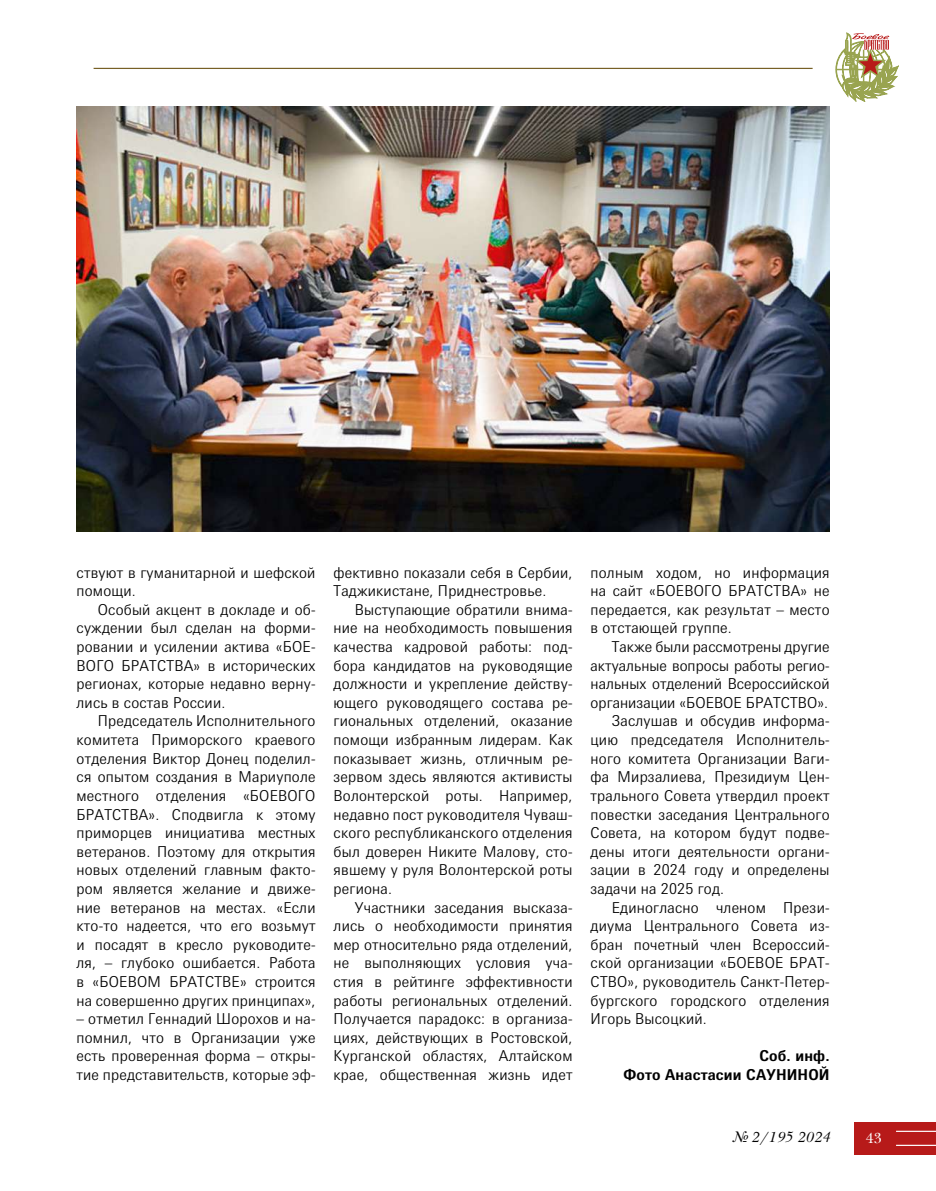
<style>
.page{position:relative;width:936px;height:1191px;background:#fff}
.page>*{position:absolute;margin:0;border:0;box-sizing:border-box;transform-origin:0 0}
.t1{font:300 15px/18.6px "Messe Univers";letter-spacing:.01em;color:#000;text-align:justify}
.t2{font:700 15px/18.6px "Messe Univers";letter-spacing:.01em;color:#000;text-align:right}
.t3{font:italic 15px "New Baskerville C";letter-spacing:.025em;color:#000}
.t4{font:15px "New Baskerville C";color:#fff}
</style>
<div class="page">
<svg style="left:835px;top:33px;width:63px;height:68px"></svg>
<hr style="left:94px;top:68px;width:718px;height:1px;background:#776025">
<div style="left:854px;top:1122px;width:81px;height:32px;background:#b71a19"></div>
<hr style="left:896px;top:1144px;width:39px;height:2px;background:#fff">
<hr style="left:896px;top:1130px;width:39px;height:2px;background:#fff">
<img style="left:77px;top:106px;width:752px;height:425px">
<p class="t1" style="left:77px;top:563px;width:240px">ствуют в гуманитарной и шефской помощи.</p>
<p class="t1" style="left:77px;top:600px;width:240px;text-indent:21px">Особый акцент в докладе и об&shy;суждении был сделан на форми&shy;ровании и усилении актива «БОЕ-ВОГО БРАТСТВА» в исторических регионах, которые недавно верну&shy;лись в состав России.</p>
<p class="t1" style="left:77px;top:711px;width:240px;text-indent:21px">Председатель Исполнительного комитета Приморского краевого отделения Виктор Донец поделил&shy;ся опытом создания в Мариуполе местного отделения «БОЕВОГО БРАТСТВА». Сподвигла к этому приморцев инициатива местных ветеранов. Поэтому для открытия новых отделений главным факто&shy;ром является желание и движе&shy;ние ветеранов на местах. «Если кто-то надеется, что его возьмут и посадят в кресло руководите&shy;ля, – глубоко ошибается. Работа в «БОЕВОМ БРАТСТВЕ» строится на совершенно других принципах»,</p>
<p class="t1" style="left:77px;top:1009px;width:240px">– отметил Геннадий Шорохов и на&shy;помнил, что в Организации уже есть проверенная форма – откры&shy;тие представительств, которые эф-</p>
<p class="t1" style="left:333px;top:563px;width:240px">фективно показали себя в Сербии,<br>Таджикистане, Приднестровье.</p>
<p class="t1" style="left:333px;top:600px;width:240px;text-indent:21px">Выступающие обратили внима&shy;ние на необходимость повышения качества кадровой работы: под&shy;бора кандидатов на руководящие должности и укрепление действу&shy;ющего руководящего состава ре&shy;гиональных отделений, оказание помощи избранным лидерам. Как показывает жизнь, отличным ре&shy;зервом здесь являются активисты Волонтерской роты. Например, недавно пост руководителя Чуваш&shy;ского республиканского отделения был доверен Никите Малову, сто&shy;явшему у руля Волонтерской роты региона.</p>
<p class="t1" style="left:333px;top:897px;width:240px;text-indent:21px">Участники заседания высказа&shy;лись о необходимости принятия мер относительно ряда отделений, не выполняющих условия уча&shy;стия в рейтинге эффективности работы региональных отделений.<br>Получается парадокс: в организа&shy;циях, действующих в Ростовской, Курганской областях, Алтайском крае, общественная жизнь идет</p>
<p class="t1" style="left:590px;top:563px;width:240px">полным ходом, но информация на сайт «БОЕВОГО БРАТСТВА» не передается, как результат – место в отстающей группе.</p>
<p class="t1" style="left:612px;top:637px;width:219px">Также были рассмотрены другие</p>
<p class="t1" style="left:590px;top:656px;width:240px">актуальные вопросы работы регио-</p>
<p class="t1" style="left:590px;top:674px;width:240px">нальных отделений Всероссийской</p>
<p class="t1" style="left:590px;top:693px;width:239px">организации «БОЕВОЕ БРАТСТВО».</p>
<p class="t1" style="left:612px;top:711px;width:219px">Заслушав и обсудив информа-</p>
<p class="t1" style="left:590px;top:730px;width:240px">цию председателя Исполнитель-</p>
<p class="t1" style="left:590px;top:749px;width:240px">ного комитета Организации Ваги-</p>
<p class="t1" style="left:590px;top:767px;width:240px">фа Мирзалиева, Президиум Цен-</p>
<p class="t1" style="left:590px;top:786px;width:240px">трального Совета утвердил проект</p>
<p class="t1" style="left:590px;top:804px;width:240px">повестки заседания Центрального</p>
<p class="t1" style="left:590px;top:823px;width:240px">Совета, на котором будут подве-</p>
<p class="t1" style="left:590px;top:842px;width:240px">дены итоги деятельности органи-</p>
<p class="t1" style="left:590px;top:860px;width:240px">зации в 2024 году и определены</p>
<p class="t1" style="left:590px;top:879px;width:135px">задачи на 2025 год.</p>
<p class="t1" style="left:612px;top:897px;width:219px">Единогласно членом Прези-</p>
<p class="t1" style="left:590px;top:916px;width:240px">диума Центрального Совета из-</p>
<p class="t1" style="left:590px;top:935px;width:240px">бран почетный член Всероссий-</p>
<p class="t1" style="left:590px;top:953px;width:240px">ской организации «БОЕВОЕ БРАТ-</p>
<p class="t1" style="left:590px;top:972px;width:240px">СТВО», руководитель Санкт-Петер-</p>
<p class="t1" style="left:590px;top:990px;width:240px">бургского городского отделения</p>
<p class="t1" style="left:590px;top:1009px;width:118px">Игорь Высоцкий.</p>
<p class="t2" style="left:623px;top:1046px;width:207px">Соб. инф.<br>Фото Анастасии САУНИНОЙ</p>
<p class="t3" style="left:731px;top:1128px;width:99px">№ 2/195 2024</p>
<p class="t4" style="left:865px;top:1129px;width:17px">43</p>
</div>
